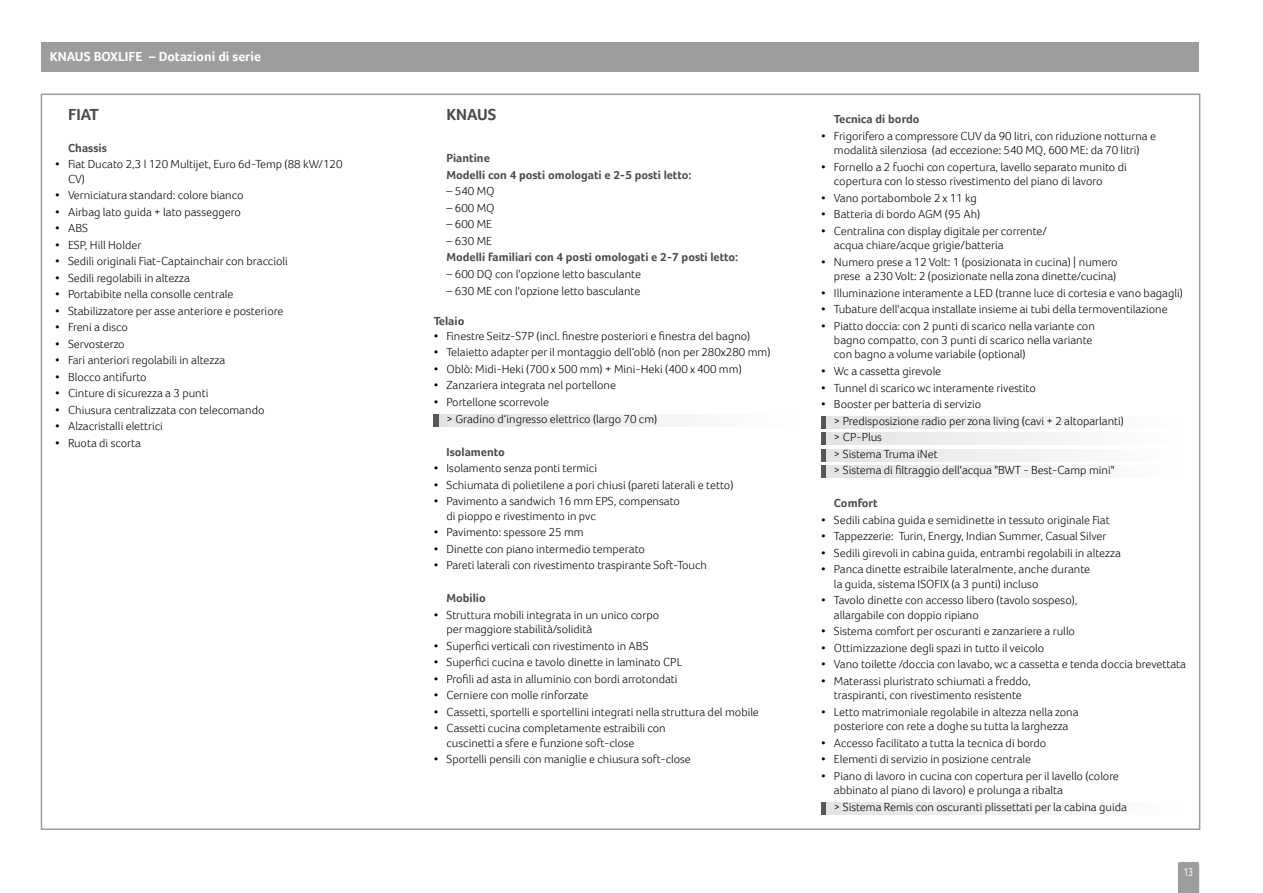
<style>
.page{position:relative;width:1263px;height:893px;background:#fff}
.page>*{position:absolute;margin:0;border:0;box-sizing:border-box;transform-origin:0 0}
.t1{font:700 16.5px "Foco";color:#4a4a49}
.t2{font:700 13.5px "Foco";color:#fff}
.t3{font:300 12px/14.4px "Foco";color:#000}
.t4{font:700 12px/16.5px "Foco";color:#4a4a49}
.t5{font:12px "Foco";color:#fff;scale:.7 1}
</style>
<div class="page">
<svg style="left:1178px;top:862px;width:21px;height:31px"></svg>
<div style="left:41px;top:42px;width:1158px;height:30px;background:#9d9d9c"></div>
<div style="left:434px;top:414px;width:229px;height:12px;background:#ececec"></div>
<div style="left:821px;top:416px;width:230px;height:12px;background:#ececec"></div>
<div style="left:821px;top:433px;width:230px;height:12px;background:#ececec"></div>
<div style="left:821px;top:449px;width:230px;height:12px;background:#ececec"></div>
<div style="left:821px;top:466px;width:230px;height:12px;background:#ececec"></div>
<div style="left:821px;top:802px;width:230px;height:12px;background:#ececec"></div>
<p class="t2" style="left:50px;top:49px;width:212px">KNAUS BOXLIFE – Dotazioni di serie</p>
<h1 class="t1" style="left:68px;top:105px;width:32px">FIAT</h1>
<h1 class="t1" style="left:446px;top:105px;width:51px">KNAUS</h1>
<p class="t4" style="left:68px;top:139px;width:40px">Chassis</p>
<p class="t3" style="left:68px;top:157px;width:276px;text-indent:-13px">• Fiat Ducato 2,3 l 120 Multijet, Euro 6d-Temp (88 kW/120<br>CV)</p>
<p class="t3" style="left:55px;top:188px;width:190px">• Verniciatura standard: colore bianco</p>
<p class="t3" style="left:55px;top:204px;width:187px">• Airbag lato guida + lato passeggero</p>
<p class="t3" style="left:55px;top:221px;width:34px">• ABS</p>
<p class="t3" style="left:55px;top:237px;width:88px">• ESP, Hill Holder</p>
<p class="t3" style="left:55px;top:254px;width:234px">• Sedili originali Fiat-Captainchair con braccioli</p>
<p class="t3" style="left:55px;top:270px;width:136px">• Sedili regolabili in altezza</p>
<p class="t3" style="left:55px;top:287px;width:180px">• Portabibite nella consolle centrale</p>
<p class="t3" style="left:55px;top:303px;width:229px">• Stabilizzatore per asse anteriore e posteriore</p>
<p class="t3" style="left:55px;top:320px;width:74px">• Freni a disco</p>
<p class="t3" style="left:55px;top:336px;width:71px">• Servosterzo</p>
<p class="t3" style="left:55px;top:353px;width:171px">• Fari anteriori regolabili in altezza</p>
<p class="t3" style="left:55px;top:369px;width:93px">• Blocco antifurto</p>
<p class="t3" style="left:55px;top:386px;width:155px">• Cinture di sicurezza a 3 punti</p>
<p class="t3" style="left:55px;top:403px;width:211px">• Chiusura centralizzata con telecomando</p>
<p class="t3" style="left:55px;top:419px;width:109px">• Alzacristalli elettrici</p>
<p class="t3" style="left:55px;top:436px;width:87px">• Ruota di scorta</p>
<p class="t4" style="left:446px;top:150px;width:246px">Piantine<br>Modelli con 4 posti omologati e 2-5 posti letto:</p>
<p class="t3" style="left:446px;top:184px;width:50px">– 540 MQ</p>
<p class="t3" style="left:446px;top:201px;width:50px">– 600 MQ</p>
<p class="t3" style="left:446px;top:217px;width:47px">– 600 ME</p>
<p class="t3" style="left:446px;top:234px;width:47px">– 630 ME</p>
<p class="t4" style="left:446px;top:249px;width:293px">Modelli familiari con 4 posti omologati e 2-7 posti letto:</p>
<p class="t3" style="left:446px;top:267px;width:196px">– 600 DQ con l'opzione letto basculante</p>
<p class="t3" style="left:446px;top:283px;width:195px">– 630 ME con l'opzione letto basculante</p>
<p class="t4" style="left:434px;top:313px;width:32px">Telaio</p>
<p class="t3" style="left:434px;top:329px;width:318px">• Finestre Seitz-S7P (incl. finestre posteriori e finestra del bagno)</p>
<p class="t3" style="left:434px;top:345px;width:338px">• Telaietto adapter per il montaggio dell‘oblò (non per 280x280 mm)</p>
<p class="t3" style="left:434px;top:362px;width:310px">• Oblò: Midi-Heki (700 x 500 mm) + Mini-Heki (400 x 400 mm)</p>
<p class="t3" style="left:434px;top:378px;width:184px">• Zanzariera integrata nel portellone</p>
<p class="t3" style="left:446px;top:394px;width:212px;line-height:16.5px;text-indent:-13px">• Portellone scorrevole<br>&gt; Gradino d‘ingresso elettrico (largo 70 cm)</p>
<p class="t4" style="left:446px;top:443px;width:60px">Isolamento</p>
<p class="t3" style="left:434px;top:461px;width:165px">• Isolamento senza ponti termici</p>
<p class="t3" style="left:434px;top:477px;width:301px">• Schiumata di polietilene a pori chiusi (pareti laterali e tetto)</p>
<p class="t3" style="left:446px;top:494px;width:235px;text-indent:-13px">• Pavimento a sandwich 16 mm EPS, compensato di pioppo e rivestimento in pvc</p>
<p class="t3" style="left:434px;top:525px;width:151px">• Pavimento: spessore 25 mm</p>
<p class="t3" style="left:434px;top:541px;width:213px">• Dinette con piano intermedio temperato</p>
<p class="t3" style="left:434px;top:558px;width:275px">• Pareti laterali con rivestimento traspirante Soft-Touch</p>
<p class="t4" style="left:446px;top:590px;width:41px">Mobilio</p>
<p class="t3" style="left:446px;top:607px;width:214px;text-indent:-13px">• Struttura mobili integrata in un unico corpo per maggiore stabilità/solidità</p>
<p class="t3" style="left:434px;top:638px;width:216px">• Superfici verticali con rivestimento in ABS</p>
<p class="t3" style="left:434px;top:655px;width:250px">• Superfici cucina e tavolo dinette in laminato CPL</p>
<p class="t3" style="left:434px;top:671px;width:245px">• Profili ad asta in alluminio con bordi arrotondati</p>
<p class="t3" style="left:434px;top:688px;width:156px">• Cerniere con molle rinforzate</p>
<p class="t3" style="left:434px;top:704px;width:327px">• Cassetti, sportelli e sportellini integrati nella struttura del mobile</p>
<p class="t3" style="left:446px;top:721px;width:221px;text-indent:-13px">• Cassetti cucina completamente estraibili con cuscinetti a sfere e funzione soft-close</p>
<p class="t3" style="left:434px;top:752px;width:259px">• Sportelli pensili con maniglie e chiusura soft-close</p>
<p class="t4" style="left:834px;top:111px;width:87px">Tecnica di bordo</p>
<p class="t3" style="left:821px;top:129px;width:336px;text-align:center">• Frigorifero a compressore CUV da 90 litri, con riduzione notturna e modalità silenziosa (ad eccezione: 540 MQ, 600 ME: da 70 litri)</p>
<p class="t3" style="left:834px;top:159px;width:294px;text-indent:-13px">• Fornello a 2 fuochi con copertura, lavello separato munito di copertura con lo stesso rivestimento del piano di lavoro</p>
<p class="t3" style="left:821px;top:190px;width:157px">• Vano portabombole 2 x 11 kg</p>
<p class="t3" style="left:821px;top:207px;width:161px">• Batteria di bordo AGM (95 Ah)</p>
<p class="t3" style="left:834px;top:223px;width:214px;text-indent:-13px">• Centralina con display digitale per corrente/ acqua chiare/acque grigie/batteria</p>
<p class="t3" style="left:821px;top:254px;width:298px;text-align:right">• Numero prese a 12 Volt: 1 (posizionata in cucina) | numero prese a 230 Volt: 2 (posizionate nella zona dinette/cucina)</p>
<p class="t3" style="left:821px;top:285px;width:363px">• Illuminazione interamente a LED (tranne luce di cortesia e vano bagagli)</p>
<p class="t3" style="left:821px;top:302px;width:348px">• Tubature dell'acqua installate insieme ai tubi della termoventilazione</p>
<p class="t3" style="left:834px;top:318px;width:262px;text-indent:-13px">• Piatto doccia: con 2 punti di scarico nella variante con bagno compatto, con 3 punti di scarico nella variante con bagno a volume variabile (optional)</p>
<p class="t3" style="left:821px;top:364px;width:121px">• Wc a cassetta girevole</p>
<p class="t3" style="left:821px;top:380px;width:216px">• Tunnel di scarico wc interamente rivestito</p>
<p class="t3" style="left:834px;top:396px;width:292px;line-height:16.5px;text-indent:-13px">• Booster per batteria di servizio<br>&gt; Predisposizione radio per zona living (cavi + 2 altoparlanti) &gt; CP-Plus<br>&gt; Sistema Truma iNet<br>&gt; Sistema di filtraggio dell'acqua "BWT - Best-Camp mini"</p>
<p class="t4" style="left:834px;top:495px;width:45px">Comfort</p>
<p class="t3" style="left:821px;top:512px;width:290px">• Sedili cabina guida e semidinette in tessuto originale Fiat</p>
<p class="t3" style="left:821px;top:529px;width:287px">• Tappezzerie: Turin, Energy, Indian Summer, Casual Silver</p>
<p class="t3" style="left:821px;top:545px;width:301px">• Sedili girevoli in cabina guida, entrambi regolabili in altezza</p>
<p class="t3" style="left:834px;top:562px;width:258px;text-indent:-13px">• Panca dinette estraibile lateralmente, anche durante la guida, sistema ISOFIX (a 3 punti) incluso</p>
<p class="t3" style="left:834px;top:593px;width:245px;text-indent:-13px">• Tavolo dinette con accesso libero (tavolo sospeso), allargabile con doppio ripiano</p>
<p class="t3" style="left:821px;top:624px;width:255px">• Sistema comfort per oscuranti e zanzariere a rullo</p>
<p class="t3" style="left:821px;top:640px;width:224px">• Ottimizzazione degli spazi in tutto il veicolo</p>
<p class="t3" style="left:821px;top:657px;width:366px">• Vano toilette /doccia con lavabo, wc a cassetta e tenda doccia brevettata</p>
<p class="t3" style="left:821px;top:673px;width:211px;text-align:center">• Materassi pluristrato schiumati a freddo, traspiranti, con rivestimento resistente</p>
<p class="t3" style="left:821px;top:704px;width:259px;text-align:center">• Letto matrimoniale regolabile in altezza nella zona posteriore con rete a doghe su tutta la larghezza</p>
<p class="t3" style="left:821px;top:735px;width:227px">• Accesso facilitato a tutta la tecnica di bordo</p>
<p class="t3" style="left:821px;top:752px;width:211px">• Elementi di servizio in posizione centrale</p>
<p class="t3" style="left:834px;top:768px;width:286px;text-indent:-13px">• Piano di lavoro in cucina con copertura per il lavello (colore abbinato al piano di lavoro) e prolunga a ribalta</p>
<p class="t3" style="left:834px;top:799px;width:294px">&gt; Sistema Remis con oscuranti plissettati per la cabina guida</p>
<p class="t5" style="left:1184px;top:865px;width:15px">13</p>
</div>
